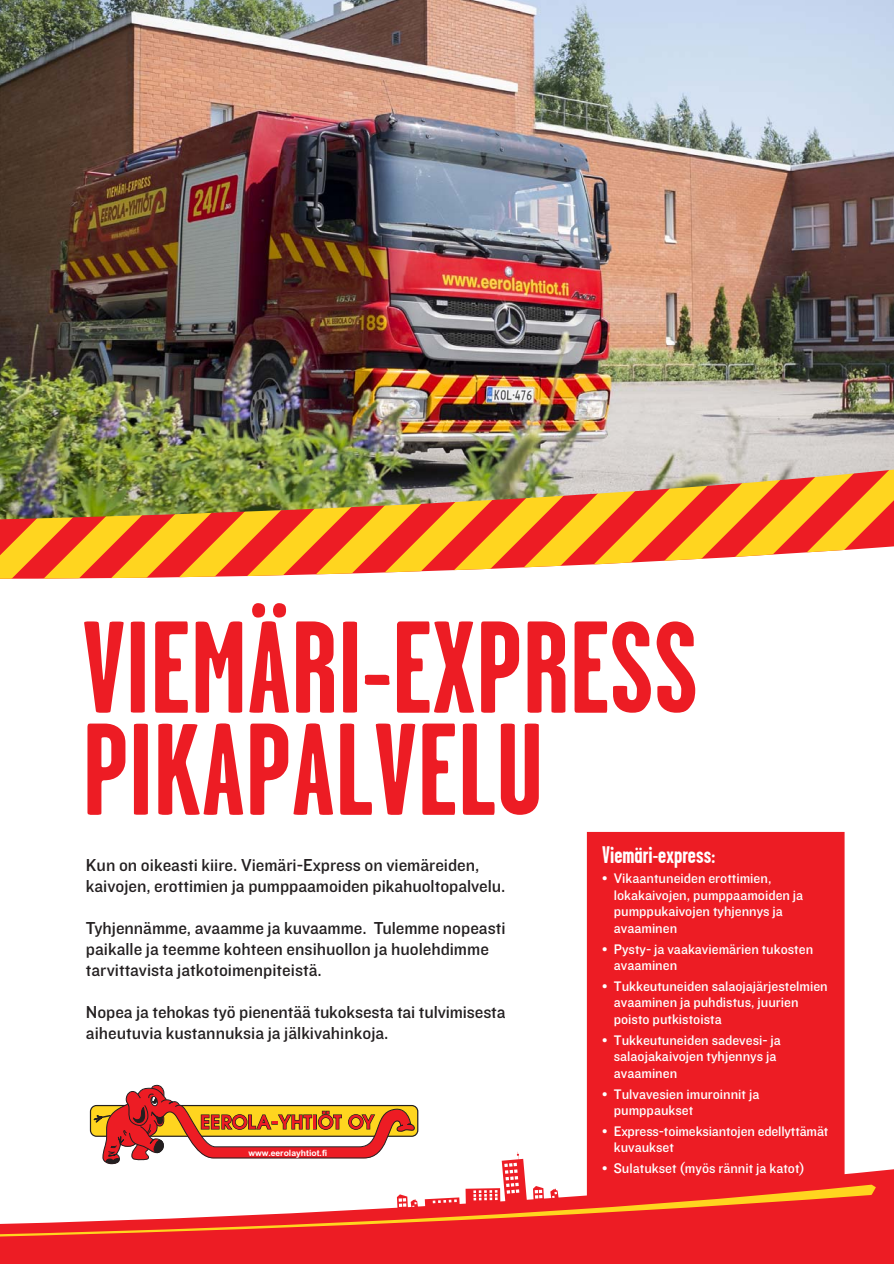
<style>
.page{position:relative;width:894px;height:1264px;background:#fff}
.page>*{position:absolute;margin:0;border:0;box-sizing:border-box;transform-origin:0 0}
.t1{font:700 130.35px/102.1px "Garage Gothic";color:#ed1c24}
.t2{font:700 24px "Garage Gothic";color:#fff}
.t3{font:18px/21px "Knockout HTF31 Junior Middlewt";color:#231f20}
.t4{font:14.4px/16.5px "Knockout HTF31 Junior Middlewt";color:#fff}
.t5{font:700 8.55px "Arial";color:#fff}
</style>
<div class="page">
<svg style="left:0;top:1168px;width:893px;height:96px;fill:#ed1c24"></svg>
<svg style="left:0;top:1185px;width:875px;height:52px;fill:#ed1c24"></svg>
<svg style="left:533px;top:1186px;width:11px;height:15px"></svg>
<svg style="left:550px;top:1189px;width:8px;height:11px"></svg>
<svg style="left:424px;top:1197px;width:35px;height:10px"></svg>
<svg style="left:465px;top:1152px;width:62px;height:54px"></svg>
<svg style="left:397px;top:1194px;width:21px;height:15px"></svg>
<div style="left:586px;top:832px;width:258px;height:369px;background:#ed1c24"></div>
<svg style="left:92px;top:1084px;width:325px;height:80px"></svg>
<svg style="left:0;top:520px;width:893px;height:59px"></svg>
<img style="left:0;top:0;width:893px;height:520px">
<h1 class="t1" style="left:82px;top:633px;width:617px">VIEMÄRI-EXPRESS<br>PIKAPALVELU</h1>
<p class="t3" style="left:86px;top:856px;width:421px">Kun on oikeasti kiire. Viemäri-Express on viemäreiden, kaivojen, erottimien ja pumppaamoiden pikahuoltopalvelu.</p>
<p class="t3" style="left:86px;top:919px;width:421px">Tyhjennämme, avaamme ja kuvaamme. Tulemme nopeasti paikalle ja teemme kohteen ensihuollon ja huolehdimme tarvittavista jatkotoimenpiteistä.</p>
<p class="t3" style="left:86px;top:1003px;width:421px">Nopea ja tehokas työ pienentää tukoksesta tai tulvimisesta aiheutuvia kustannuksia ja jälkivahinkoja.</p>
<p class="t5" style="left:248px;top:1149px;width:80px">www.eerolayhtiot.fi</p>
<h2 class="t2" style="left:602px;top:847px;width:115px">Viemäri-express:</h2>
<p class="t4" style="left:613px;top:871px;width:191px;text-indent:-12px">• Vikaantuneiden erottimien, lokakaivojen, pumppaamoiden ja pumppukaivojen tyhjennys ja avaaminen</p>
<p class="t4" style="left:613px;top:942px;width:201px;text-indent:-12px">• Pysty- ja vaakaviemärien tukosten avaaminen</p>
<p class="t4" style="left:613px;top:979px;width:215px;text-indent:-12px">• Tukkeutuneiden salaojajärjestelmien avaaminen ja puhdistus, juurien poisto putkistoista</p>
<p class="t4" style="left:613px;top:1033px;width:168px;text-indent:-12px">• Tukkeutuneiden sadevesi- ja salaojakaivojen tyhjennys ja avaaminen</p>
<p class="t4" style="left:613px;top:1086px;width:147px;text-indent:-12px">• Tulvavesien imuroinnit ja pumppaukset</p>
<p class="t4" style="left:613px;top:1124px;width:216px;text-indent:-12px">• Express-toimeksiantojen edellyttämät kuvaukset</p>
<p class="t4" style="left:602px;top:1161px;width:204px">• Sulatukset (myös rännit ja katot)</p>
</div>
